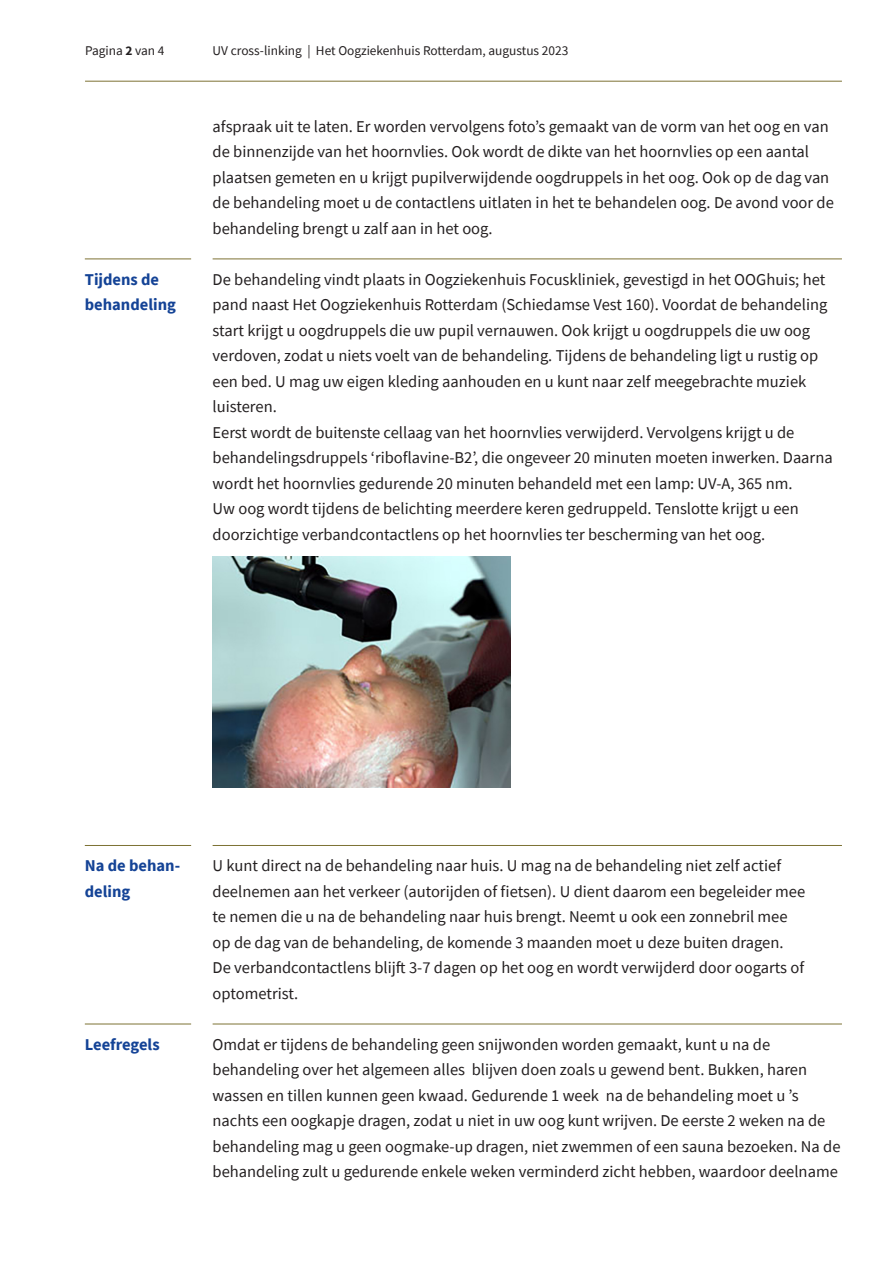
<style>
.page{position:relative;width:893px;height:1263px;background:#fff}
.page>*{position:absolute;margin:0;border:0;box-sizing:border-box;transform-origin:0 0}
.Bodytekst_lijn{font:16.5px/25.5px "Source Sans Pro";color:#231f20}
.Bodytekst{font:16.5px/25.5px "Source Sans Pro";color:#231f20}
.t1{font:700 16.5px/25.5px "Source Sans Pro";color:#144396}
.Colofon{font:13.35px "Source Sans Pro";color:#231f20}
.s1{font-weight:700}
</style>
<div class="page">
<hr style="left:85px;top:81px;width:757px;height:1px;background:#7d7234">
<hr style="left:213px;top:259px;width:629px;height:1px;background:#7d7234">
<hr style="left:213px;top:845px;width:629px;height:1px;background:#7d7234">
<hr style="left:213px;top:1024px;width:629px;height:1px;background:#7d7234">
<hr style="left:85px;top:259px;width:106px;height:1px;background:#7d7234">
<img style="left:213px;top:557px;width:297px;height:231px">
<hr style="left:85px;top:845px;width:106px;height:1px;background:#7d7234">
<hr style="left:85px;top:1024px;width:106px;height:1px;background:#7d7234">
<p class="Colofon" style="left:85px;top:42px;width:81px">Pagina <span class="s1">2</span> van 4</p>
<p class="t1" style="left:85px;top:266px;width:93px">Tijdens de behandeling</p>
<p class="Colofon" style="left:213px;top:42px;width:357px">UV cross-linking | Het Oogziekenhuis Rotterdam, augustus 2023</p>
<p class="Bodytekst_lijn" style="left:213px;top:113px;width:623px">afspraak uit te laten. Er worden vervolgens foto’s gemaakt van de vorm van het oog en van de binnenzijde van het hoornvlies. Ook wordt de dikte van het hoornvlies op een aantal plaatsen gemeten en u krijgt pupilverwijdende oogdruppels in het oog. Ook op de dag van de behandeling moet u de contactlens uitlaten in het te behandelen oog. De avond voor de behandeling brengt u zalf aan in het oog.</p>
<p class="Bodytekst_lijn" style="left:213px;top:266px;width:616px">De behandeling vindt plaats in Oogziekenhuis Focuskliniek, gevestigd in het OOGhuis; het pand naast Het Oogziekenhuis Rotterdam (Schiedamse Vest 160). Voordat de behandeling start krijgt u oogdruppels die uw pupil vernauwen. Ook krijgt u oogdruppels die uw oog verdoven, zodat u niets voelt van de behandeling. Tijdens de behandeling ligt u rustig op een bed. U mag uw eigen kleding aanhouden en u kunt naar zelf meegebrachte muziek luisteren.</p>
<p class="Bodytekst" style="left:213px;top:419px;width:622px">Eerst wordt de buitenste cellaag van het hoornvlies verwijderd. Vervolgens krijgt u de behandelingsdruppels ‘riboflavine-B2’, die ongeveer 20 minuten moeten inwerken. Daarna wordt het hoornvlies gedurende 20 minuten behandeld met een lamp: UV-A, 365 nm.<br>Uw oog wordt tijdens de belichting meerdere keren gedruppeld. Tenslotte krijgt u een doorzichtige verbandcontactlens op het hoornvlies ter bescherming van het oog.</p>
<p class="t1" style="left:85px;top:853px;width:97px">Na de behan&shy;deling</p>
<p class="t1" style="left:85px;top:1031px;width:76px">Leefregels</p>
<p class="Bodytekst_lijn" style="left:213px;top:853px;width:594px">U kunt direct na de behandeling naar huis. U mag na de behandeling niet zelf actief deelnemen aan het verkeer (autorijden of fietsen). U dient daarom een begeleider mee te nemen die u na de behandeling naar huis brengt. Neemt u ook een zonnebril mee op de dag van de behandeling, de komende 3 maanden moet u deze buiten dragen.<br>De verbandcontactlens blijft 3-7 dagen op het oog en wordt verwijderd door oogarts of optometrist.</p>
<p class="Bodytekst_lijn" style="left:213px;top:1031px;width:629px">Omdat er tijdens de behandeling geen snijwonden worden gemaakt, kunt u na de behandeling over het algemeen alles blijven doen zoals u gewend bent. Bukken, haren wassen en tillen kunnen geen kwaad. Gedurende 1 week na de behandeling moet u ’s nachts een oogkapje dragen, zodat u niet in uw oog kunt wrijven. De eerste 2 weken na de behandeling mag u geen oogmake-up dragen, niet zwemmen of een sauna bezoeken. Na de behandeling zult u gedurende enkele weken verminderd zicht hebben, waardoor deelname</p>
</div>
